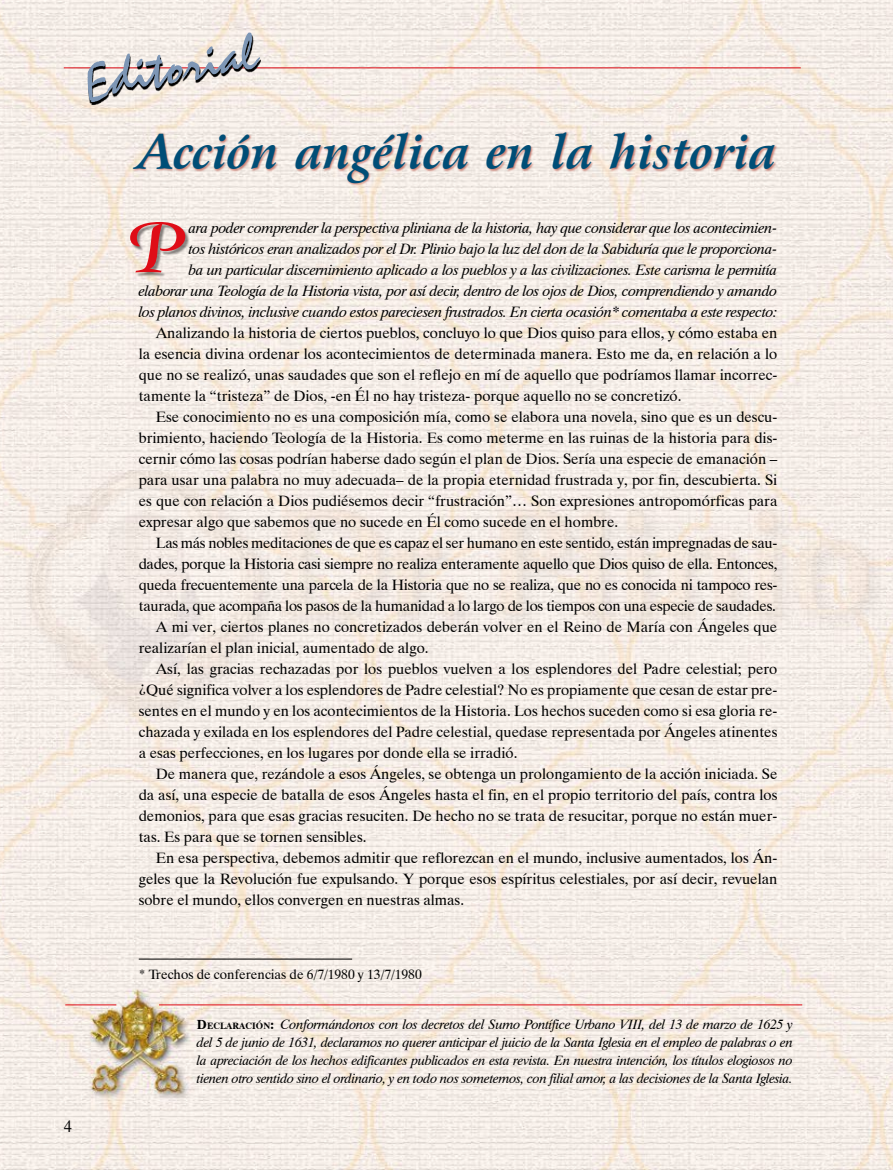
<style>
.page{position:relative;width:893px;height:1170px;background:#fff}
.page>*{position:absolute;margin:0;border:0;box-sizing:border-box;transform-origin:0 0}
.t1{font:78.45px "Cataneo Especial";color:#df0d17;scale:1.1 1}
.t2{font:52.5px "Staccato 222 BT";color:#7d96b5}
.t3{font:italic 700 48px "Arrus BT";color:#004e77}
.t4{font:16.5px "Dutch 801 BT";color:#000}
.t5{font:15px/21px "Dutch 801 BT";color:#000;text-align:justify}
.t6{font:italic 15px/21px "Dutch 801 BT";letter-spacing:-.02em;color:#000;text-align:right}
.t7{font:15px "Dutch 801 BT";letter-spacing:-.02em;color:#000}
.t8{font:italic 13.5px/18px "Dutch 801 BT";letter-spacing:-.02em;color:#000;text-align:justify}
.t9{font:13.5px "Dutch 801 BT";color:#000}
.s1{font-weight:700;font-style:normal}
.s2{font-weight:700;font-style:normal;font-size:9.45px}
</style>
<div class="page">
<img style="left:0;top:0;width:893px;height:1169px">
<hr style="left:64px;top:67px;width:737px;height:1px;background:#df0d17">
<svg style="left:88px;top:35px;width:173px;height:70px;background:#cdc4be"></svg>
<hr style="left:159px;top:1004px;width:643px;height:1px;background:#df0d17">
<hr style="left:65px;top:1004px;width:51px;height:1px;background:#df0d17">
<div style="left:131px;top:223px;width:59px;height:54px;background:#000;opacity:.45"></div>
<hr style="left:139px;top:958px;width:213px;height:1px;background:#000">
<div style="left:132px;top:131px;width:646px;height:54px;background:#ae2d1d;opacity:.58"></div>
<h2 class="t2" style="left:77px;top:53px;width:178px;rotate:-10deg">Editorial</h2>
<h3 class="t3" style="left:139px;top:122px;width:640px">Acción angélica en la historia</h3>
<p class="t6" style="left:139px;top:217px;width:640px">ara poder comprender la perspectiva pliniana de la historia, hay que considerar que los acontecimien-<br>tos históricos eran analizados por el Dr. Plinio bajo la luz del don de la Sabiduría que le proporciona-<br>ba un particular discernimiento aplicado a los pueblos y a las civilizaciones. Este carisma le permitía elaborar una Teología de la Historia vista, por así decir, dentro de los ojos de Dios, comprendiendo y amando los planos divinos, inclusive cuando estos pareciesen frustrados. En cierta ocasión* comentaba a este respecto:</p>
<p class="t5" style="left:139px;top:322px;width:640px;text-indent:17px">Analizando la historia de ciertos pueblos, concluyo lo que Dios quiso para ellos, y cómo estaba en la esencia divina ordenar los acontecimientos de determinada manera. Esto me da, en relación a lo que no se realizó, unas saudades que son el reflejo en mí de aquello que podríamos llamar incorrec&shy;tamente la “tristeza” de Dios, -en Él no hay tristeza- porque aquello no se concretizó.</p>
<p class="t5" style="left:139px;top:406px;width:640px;text-indent:17px">Ese conocimiento no es una composición mía, como se elabora una novela, sino que es un descu&shy;brimiento, haciendo Teología de la Historia. Es como meterme en las ruinas de la historia para dis&shy;cernir cómo las cosas podrían haberse dado según el plan de Dios. Sería una especie de emanación – para usar una palabra no muy adecuada– de la propia eternidad frustrada y, por fin, descubierta. Si es que con relación a Dios pudiésemos decir “frustración”… Son expresiones antropomórficas para expresar algo que sabemos que no sucede en Él como sucede en el hombre.</p>
<p class="t7" style="left:156px;top:533px;width:623px">Las más nobles meditaciones de que es capaz el ser humano en este sentido, están impregnadas de sau-</p>
<p class="t7" style="left:139px;top:554px;width:640px">dades, porque la Historia casi siempre no realiza enteramente aquello que Dios quiso de ella. Entonces,</p>
<p class="t7" style="left:139px;top:575px;width:640px">queda frecuentemente una parcela de la Historia que no se realiza, que no es conocida ni tampoco res-</p>
<p class="t7" style="left:139px;top:596px;width:639px">taurada, que acompaña los pasos de la humanidad a lo largo de los tiempos con una especie de saudades.</p>
<p class="t5" style="left:156px;top:616px;width:623px">A mi ver, ciertos planes no concretizados deberán volver en el Reino de María con Ángeles que</p>
<p class="t5" style="left:139px;top:637px;width:291px">realizarían el plan inicial, aumentado de algo.</p>
<p class="t5" style="left:156px;top:658px;width:623px">Así, las gracias rechazadas por los pueblos vuelven a los esplendores del Padre celestial; pero</p>
<p class="t5" style="left:139px;top:679px;width:640px">¿Qué significa volver a los esplendores de Padre celestial? No es propiamente que cesan de estar pre-</p>
<p class="t5" style="left:139px;top:700px;width:640px">sentes en el mundo y en los acontecimientos de la Historia. Los hechos suceden como si esa gloria re-</p>
<p class="t5" style="left:139px;top:721px;width:640px">chazada y exilada en los esplendores del Padre celestial, quedase representada por Ángeles atinentes</p>
<p class="t5" style="left:139px;top:742px;width:380px">a esas perfecciones, en los lugares por donde ella se irradió.</p>
<p class="t5" style="left:156px;top:763px;width:623px">De manera que, rezándole a esos Ángeles, se obtenga un prolongamiento de la acción iniciada. Se</p>
<p class="t5" style="left:139px;top:784px;width:640px">da así, una especie de batalla de esos Ángeles hasta el fin, en el propio territorio del país, contra los</p>
<p class="t5" style="left:139px;top:805px;width:640px">demonios, para que esas gracias resuciten. De hecho no se trata de resucitar, porque no están muer-</p>
<p class="t5" style="left:139px;top:826px;width:229px">tas. Es para que se tornen sensibles.</p>
<p class="t5" style="left:156px;top:847px;width:623px">En esa perspectiva, debemos admitir que reflorezcan en el mundo, inclusive aumentados, los Án-</p>
<p class="t5" style="left:139px;top:868px;width:640px">geles que la Revolución fue expulsando. Y porque esos espíritus celestiales, por así decir, revuelan</p>
<p class="t5" style="left:139px;top:889px;width:327px">sobre el mundo, ellos convergen en nuestras almas.</p>
<h1 class="t1" style="left:128px;top:199px;width:51px">P</h1>
<p class="t4" style="left:64px;top:1116px;width:10px">4</p>
<p class="t9" style="left:139px;top:966px;width:285px">* Trechos de conferencias de 6/7/1980 y 13/7/1980</p>
<p class="t8" style="left:197px;top:1014px;width:598px"><span class="s1">D</span><span class="s2">ECLARACIÓN</span><span class="s1">:</span> Conformándonos con los decretos del Sumo Pontífice Urbano VIII, del 13 de marzo de 1625 y del 5 de junio de 1631, declaramos no querer anticipar el juicio de la Santa Iglesia en el empleo de palabras o en la apreciación de los hechos edificantes publicados en esta revista. En nuestra intención, los títulos elogiosos no tienen otro sentido sino el ordinario, y en todo nos sometemos, con filial amor, a las decisiones de la Santa Iglesia.</p>
</div>
